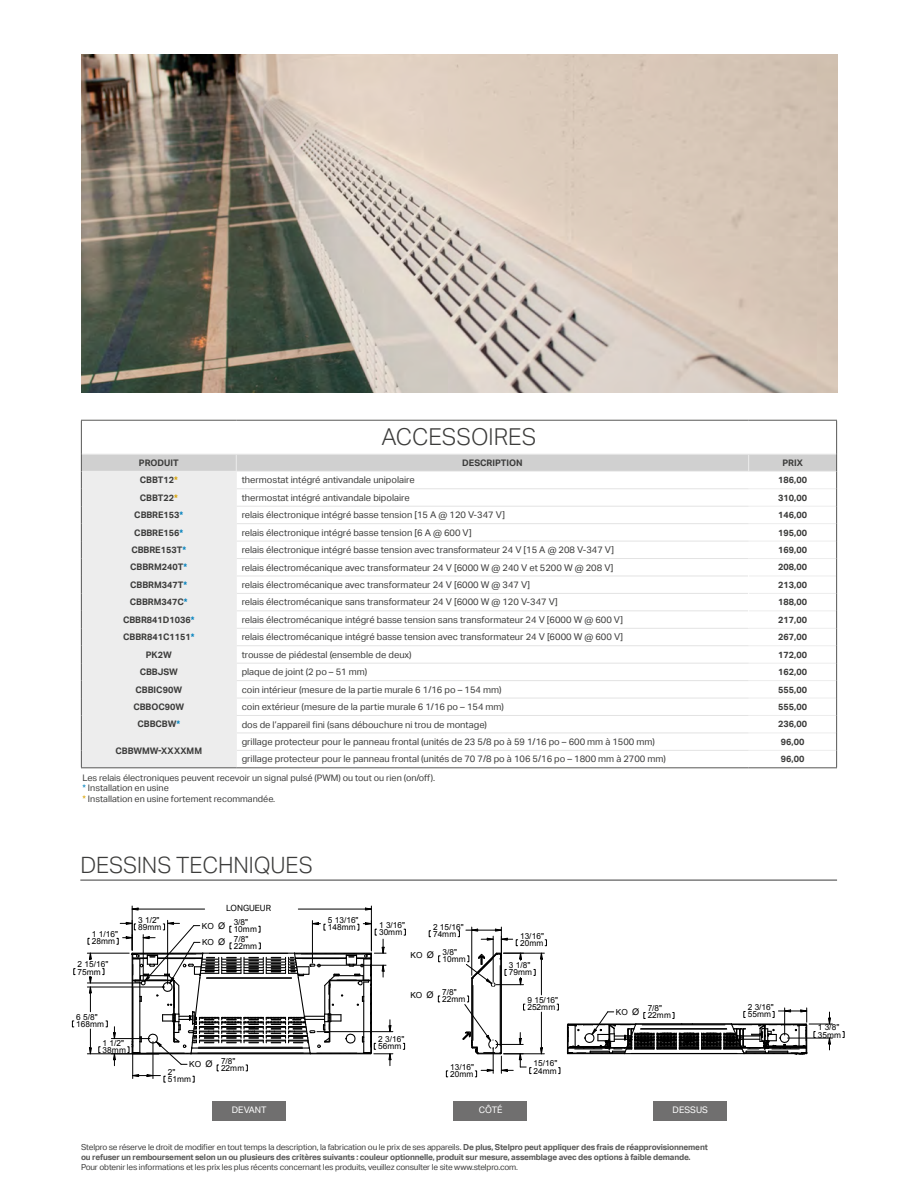
<style>
.page{position:relative;width:918px;height:1188px;background:#fff}
.page>*{position:absolute;margin:0;border:0;box-sizing:border-box;transform-origin:0 0}
.t1{font:300 23.25px "Aktiv Grotesk";color:#3c3c3b}
.t2{font:300 22.5px "Aktiv Grotesk";letter-spacing:-.005em;color:#3c3c3b}
.t3{font:9.3px "Aktiv Grotesk";color:#3c3c3b}
.t4{font:700 9px "Aktiv Grotesk";color:#3c3c3b}
.t5{font:9px/10.5px "Aktiv Grotesk";color:#3c3c3b}
.t6{font:9px "Aktiv Grotesk";color:#fff}
.t7{font:8.55px "Aktiv Grotesk";color:#000}
.t8{font:700 8.25px/9.9px "Aktiv Grotesk";letter-spacing:-.02em;color:#575756}
.t9{font:8.25px/7.1px "Arial";letter-spacing:.005em;color:#000}
.t10{font:8.25px "Aktiv Grotesk";letter-spacing:-.02em;color:#3c3c3b}
.s1{color:#d7a100}
.s2{color:#0081be}
.s3{font-size:9.15px}
.s4{font-weight:400;color:#3c3c3b}
</style>
<div class="page">
<svg style="left:404px;top:929px;width:2px;height:6px"></svg>
<hr style="left:312px;top:921px;width:1px;height:42px;background:#000">
<hr style="left:167px;top:920px;width:1px;height:64px;background:#000">
<hr style="left:87px;top:987px;width:78px;height:1px;background:#000">
<hr style="left:87px;top:1054px;width:72px;height:1px;background:#000">
<svg style="left:89px;top:1029px;width:3px;height:26px"></svg>
<hr style="left:87px;top:983px;width:53px;height:1px;background:#000">
<hr style="left:87px;top:953px;width:42px;height:1px;background:#000">
<svg style="left:89px;top:977px;width:3px;height:35px"></svg>
<svg style="left:89px;top:952px;width:3px;height:8px"></svg>
<svg style="left:557px;top:1004px;width:2px;height:6px"></svg>
<svg style="left:438px;top:956px;width:2px;height:6px"></svg>
<svg style="left:99px;top:922px;width:294px;height:160px"></svg>
<svg style="left:566px;top:1008px;width:266px;height:47px"></svg>
<svg style="left:131px;top:908px;width:8px;height:3px"></svg>
<hr style="left:371px;top:906px;width:1px;height:44px;background:#000">
<hr style="left:132px;top:906px;width:1px;height:44px;background:#000">
<hr style="left:298px;top:909px;width:73px;height:1px;background:#000">
<hr style="left:132px;top:909px;width:73px;height:1px;background:#000">
<img style="left:81px;top:54px;width:756px;height:339px">
<hr style="left:81px;top:420px;width:155px;height:1px;background:#575756">
<hr style="left:81px;top:421px;width:1px;height:33px;background:#575756">
<hr style="left:236px;top:420px;width:513px;height:1px;background:#575756">
<hr style="left:749px;top:420px;width:88px;height:1px;background:#575756">
<hr style="left:836px;top:421px;width:1px;height:33px;background:#575756">
<svg style="left:81px;top:454px;width:756px;height:314px"></svg>
<hr style="left:80px;top:880px;width:757px;height:1px;background:#3c3c3b">
<div style="left:453px;top:1101px;width:74px;height:19px;background:#706f6f"></div>
<div style="left:212px;top:1101px;width:73px;height:19px;background:#706f6f"></div>
<div style="left:653px;top:1101px;width:74px;height:19px;background:#706f6f"></div>
<svg style="left:458px;top:927px;width:89px;height:150px"></svg>
<h1 class="t1" style="left:382px;top:424px;width:156px">ACCESSOIRES</h1>
<p class="t4" style="left:139px;top:458px;width:41px">PRODUIT</p>
<p class="t4" style="left:462px;top:458px;width:62px">DESCRIPTION</p>
<p class="t4" style="left:782px;top:458px;width:22px">PRIX</p>
<p class="t4" style="left:140px;top:475px;width:39px">CBBT12<span class="s1">*</span></p>
<p class="t3" style="left:242px;top:475px;width:175px">thermostat intégré antivandale unipolaire</p>
<p class="t4" style="left:778px;top:475px;width:30px">186,00</p>
<p class="t4" style="left:140px;top:492px;width:39px">CBBT22<span class="s1">*</span></p>
<p class="t3" style="left:242px;top:492px;width:170px">thermostat intégré antivandale bipolaire</p>
<p class="t4" style="left:778px;top:492px;width:30px">310,00</p>
<p class="t4" style="left:134px;top:510px;width:51px">CBBRE153<span class="s2">*</span></p>
<p class="t3" style="left:242px;top:510px;width:265px">relais électronique intégré basse tension [15 A @ 120 V-347 V]</p>
<p class="t4" style="left:778px;top:510px;width:30px">146,00</p>
<p class="t4" style="left:134px;top:527px;width:51px">CBBRE156<span class="s2">*</span></p>
<p class="t3" style="left:242px;top:527px;width:232px">relais électronique intégré basse tension [6 A @ 600 V]</p>
<p class="t4" style="left:778px;top:527px;width:30px">195,00</p>
<p class="t4" style="left:131px;top:545px;width:56px">CBBRE153T<span class="s2">*</span></p>
<p class="t3" style="left:242px;top:544px;width:374px">relais électronique intégré basse tension avec transformateur 24 V [15 A @ 208 V-347 V]</p>
<p class="t4" style="left:778px;top:545px;width:30px">169,00</p>
<p class="t4" style="left:130px;top:562px;width:59px">CBBRM240T<span class="s2">*</span></p>
<p class="t3" style="left:242px;top:562px;width:373px">relais électromécanique avec transformateur 24 V [6000 W @ 240 V et 5200 W @ 208 V]</p>
<p class="t4" style="left:778px;top:562px;width:30px">208,00</p>
<p class="t4" style="left:130px;top:580px;width:59px">CBBRM347T<span class="s2">*</span></p>
<p class="t3" style="left:242px;top:579px;width:290px">relais électromécanique avec transformateur 24 V [6000 W @ 347 V]</p>
<p class="t4" style="left:778px;top:580px;width:30px">213,00</p>
<p class="t4" style="left:130px;top:597px;width:59px">CBBRM347C<span class="s2">*</span></p>
<p class="t3" style="left:242px;top:597px;width:318px">relais électromécanique sans transformateur 24 V [6000 W @ 120 V-347 V]</p>
<p class="t4" style="left:778px;top:597px;width:30px">188,00</p>
<p class="t4" style="left:123px;top:614px;width:73px">CBBR841D1036<span class="s2">*</span></p>
<p class="t3" style="left:242px;top:614px;width:383px">relais électromécanique intégré basse tension sans transformateur 24 V [6000 W @ 600 V]</p>
<p class="t4" style="left:778px;top:614px;width:30px">217,00</p>
<p class="t4" style="left:123px;top:632px;width:73px">CBBR841C1151<span class="s2">*</span></p>
<p class="t3" style="left:242px;top:632px;width:383px">relais électromécanique intégré basse tension avec transformateur 24 V [6000 W @ 600 V]</p>
<p class="t4" style="left:778px;top:632px;width:30px">267,00</p>
<p class="t4" style="left:146px;top:649px;width:27px">PK2W</p>
<p class="t3" style="left:242px;top:649px;width:172px">trousse de piédestal (ensemble de deux)</p>
<p class="t4" style="left:778px;top:649px;width:30px">172,00</p>
<p class="t4" style="left:140px;top:667px;width:40px">CBBJSW</p>
<p class="t3" style="left:242px;top:667px;width:127px">plaque de joint (2 po – 51 mm)</p>
<p class="t4" style="left:778px;top:667px;width:30px">162,00</p>
<p class="t4" style="left:136px;top:684px;width:48px">CBBIC90W</p>
<p class="t3" style="left:242px;top:684px;width:261px">coin intérieur (mesure de la partie murale 6 1/16 po – 154 mm)</p>
<p class="t4" style="left:778px;top:684px;width:30px">555,00</p>
<p class="t4" style="left:133px;top:702px;width:52px">CBBOC90W</p>
<p class="t3" style="left:242px;top:701px;width:264px">coin extérieur (mesure de la partie murale 6 1/16 po – 154 mm)</p>
<p class="t4" style="left:778px;top:702px;width:30px">555,00</p>
<p class="t4" style="left:137px;top:719px;width:44px">CBBCBW<span class="s2">*</span></p>
<p class="t3" style="left:242px;top:719px;width:247px">dos de l’appareil fini (sans débouchure ni trou de montage)</p>
<p class="t4" style="left:778px;top:719px;width:30px">236,00</p>
<p class="t4" style="left:116px;top:745px;width:88px">CBBWMW-XXXXMM</p>
<p class="t3" style="left:242px;top:736px;width:415px">grillage protecteur pour le panneau frontal (unités de 23 5/8 po à 59 1/16 po – 600 mm à 1500 mm)</p>
<p class="t4" style="left:781px;top:736px;width:25px">96,00</p>
<p class="t3" style="left:242px;top:754px;width:426px">grillage protecteur pour le panneau frontal (unités de 70 7/8 po à 106 5/16 po – 1800 mm à 2700 mm)</p>
<p class="t4" style="left:781px;top:754px;width:25px">96,00</p>
<p class="t5" style="left:82px;top:773px;width:354px">Les relais électroniques peuvent recevoir un signal pulsé (PWM) ou tout ou rien (on/off). <span class="s2">*</span> Installation en usine<br><span class="s1">*</span> Installation en usine fortement recommandée.</p>
<h2 class="t2" style="left:80px;top:852px;width:234px">DESSINS TECHNIQUES</h2>
<p class="t7" style="left:226px;top:903px;width:47px">LONGUEUR</p>
<p class="t9" style="left:92px;top:931px;width:28px">1 1/16"<br>28mm</p>
<p class="t9" style="left:78px;top:961px;width:32px">2 15/16"<br>75mm</p>
<p class="t9" style="left:76px;top:1013px;width:29px">6 5/8"<br>168mm</p>
<p class="t9" style="left:138px;top:916px;width:25px">3 1/2"<br>89mm</p>
<p class="t9" style="left:234px;top:919px;width:25px;text-indent:-16px"><span class="s3">Ø</span> 3/8"<br>10mm</p>
<p class="t9" style="left:202px;top:922px;width:13px">KO</p>
<p class="t9" style="left:234px;top:935px;width:25px;text-indent:-16px"><span class="s3">Ø</span> 7/8"<br>22mm</p>
<p class="t9" style="left:202px;top:939px;width:13px">KO</p>
<p class="t9" style="left:328px;top:917px;width:32px">5 13/16"<br>148mm</p>
<p class="t9" style="left:379px;top:922px;width:28px">1 3/16"<br>30mm</p>
<p class="t9" style="left:433px;top:923px;width:32px">2 15/16"<br>74mm</p>
<p class="t9" style="left:442px;top:948px;width:25px;text-indent:-16px"><span class="s3">Ø</span> 3/8"<br>10mm</p>
<p class="t9" style="left:411px;top:952px;width:13px">KO</p>
<p class="t9" style="left:442px;top:988px;width:25px;text-indent:-16px"><span class="s3">Ø</span> 7/8"<br>22mm</p>
<p class="t9" style="left:410px;top:992px;width:13px">KO</p>
<p class="t9" style="left:520px;top:932px;width:25px">13/16"<br>20mm</p>
<p class="t9" style="left:509px;top:962px;width:25px">3 1/8"<br>79mm</p>
<p class="t9" style="left:527px;top:996px;width:32px">9 15/16"<br>252mm</p>
<p class="t9" style="left:648px;top:1005px;width:25px;text-indent:-16px"><span class="s3">Ø</span> 7/8"<br>22mm</p>
<p class="t9" style="left:616px;top:1009px;width:13px">KO</p>
<p class="t9" style="left:103px;top:1039px;width:25px">1 1/2"<br>38mm</p>
<p class="t9" style="left:378px;top:1036px;width:28px">2 3/16"<br>56mm</p>
<p class="t9" style="left:221px;top:1057px;width:25px;text-indent:-16px"><span class="s3">Ø</span> 7/8"<br>22mm</p>
<p class="t9" style="left:189px;top:1061px;width:13px">KO</p>
<p class="t9" style="left:168px;top:1069px;width:25px">2"<br>51mm</p>
<p class="t9" style="left:450px;top:1063px;width:25px">13/16"<br>20mm</p>
<p class="t9" style="left:534px;top:1060px;width:25px">15/16"<br>24mm</p>
<p class="t6" style="left:232px;top:1105px;width:36px">DEVANT</p>
<p class="t6" style="left:479px;top:1105px;width:25px">CÔTÉ</p>
<p class="t6" style="left:673px;top:1105px;width:37px">DESSUS</p>
<p class="t8" style="left:81px;top:1143px;width:628px"><span class="s4">Stelpro se réserve le droit de modifier en tout temps la description, la fabrication ou le prix de ses appareils.</span> De plus, Stelpro peut appliquer des frais de réapprovisionnement ou refuser un remboursement selon un ou plusieurs des critères suivants : couleur optionnelle, produit sur mesure, assemblage avec des options à faible demande.</p>
<p class="t10" style="left:81px;top:1163px;width:438px">Pour obtenir les informations et les prix les plus récents concernant les produits, veuillez consulter le site www.stelpro.com.</p>
<p class="t9" style="left:748px;top:1004px;width:28px">2 3/16"<br>55mm</p>
<p class="t9" style="left:818px;top:1024px;width:25px">1 3/8"<br>35mm</p>
</div>
